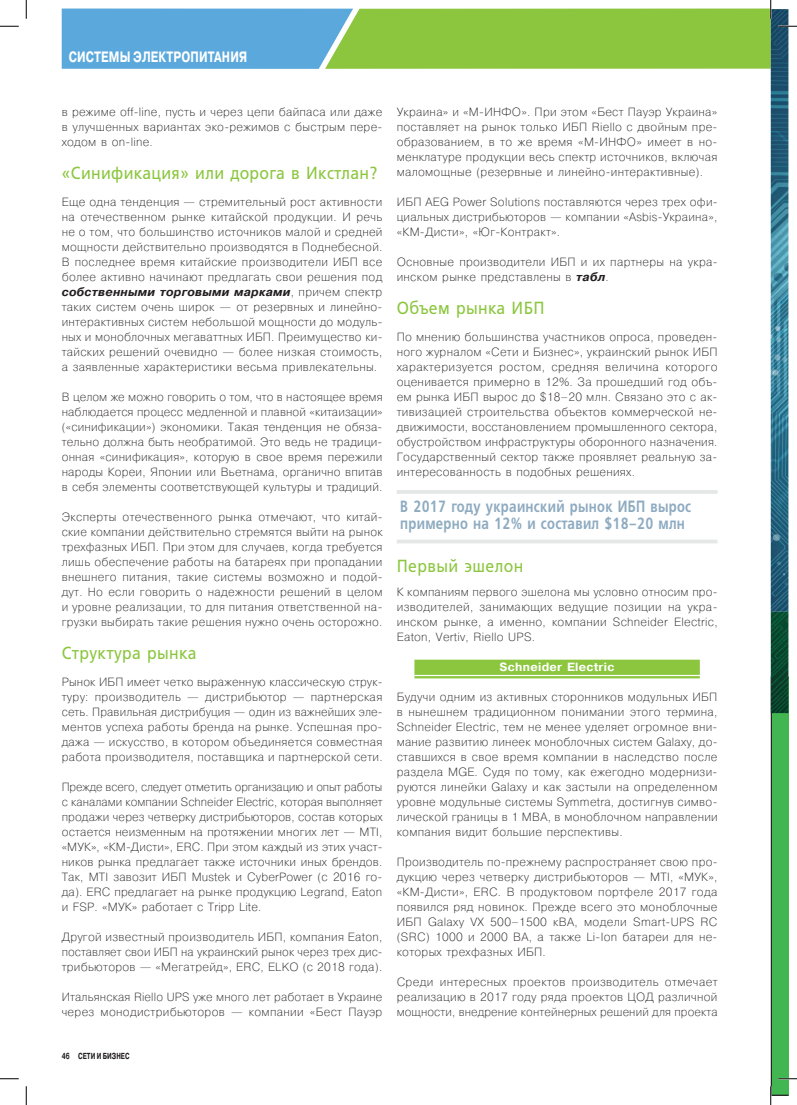
<style>
.page{position:relative;width:797px;height:1105px;background:#fff}
.page>*{position:absolute;margin:0;border:0;box-sizing:border-box;transform-origin:0 0}
.t1{font:17.5px "Free Set";letter-spacing:.025em;color:#8bc63e;scale:.9 1}
.t2{font:600 16.25px/17.5px "Free Set";letter-spacing:.025em;color:#8eabc1;scale:.8 1}
.t3{font:700 15px "Pragmatica";letter-spacing:.01em;color:#fff;scale:.75 1}
.t4{font:200 11.88px/15px "Pragmatica";letter-spacing:.025em;color:#231f20;text-align:justify}
.t5{font:700 11.88px "Pragmatica";letter-spacing:.025em;color:#fff}
.t6{font:700 8.75px "Pragmatica";color:#231f20;scale:.7 1}
.s1{font-weight:700;font-style:italic}
</style>
<div class="page">
<hr style="left:397px;top:490px;width:320px;height:4px;background:#e5e6e6">
<hr style="left:397px;top:540px;width:320px;height:3px;background:#e5e6e6">
<div style="left:414px;top:660px;width:285px;height:18px;background:#8bc63e"></div>
<hr style="left:397px;top:675px;width:320px;height:1px;background:#fff">
<img style="left:770px;top:9px;width:18px;height:603px">
<img style="left:770px;top:612px;width:18px;height:64px">
<svg style="left:0;top:25px;width:19px;height:2px"></svg>
<svg style="left:778px;top:25px;width:19px;height:2px"></svg>
<svg style="left:0;top:1078px;width:19px;height:1px"></svg>
<svg style="left:25px;top:0;width:2px;height:19px"></svg>
<svg style="left:25px;top:1086px;width:2px;height:19px"></svg>
<svg style="left:62px;top:0;width:709px;height:69px;background:#8ac38d"></svg>
<svg style="left:770px;top:676px;width:27px;height:429px"></svg>
<p class="t3" style="left:69px;top:47px;width:23px">Систе</p>
<p class="t3" style="left:109px;top:47px;width:186px">мы электропитания</p>
<p class="t4" style="left:62px;top:104px;width:322px">в режиме off-line, пусть и через цепи байпаса или даже в улучшенных вариантах эко-режимов с быстрым пере&shy;ходом в on-line.</p>
<h1 class="t1" style="left:62px;top:163px;width:352px">«Синификация» или дорога в Икстлан?</h1>
<p class="t4" style="left:62px;top:194px;width:322px">Еще одна тенденция — стремительный рост активности на отечественном рынке китайской продукции. И речь не о том, что большинство источников малой и средней мощности действительно производятся в Поднебесной.<br>В последнее время китайские производители ИБП все более активно начинают предлагать свои решения под <span class="s1">собственными торговыми марками</span>, причем спектр таких систем очень широк — от резервных и линейно&shy;интерактивных систем небольшой мощности до модуль&shy;ных и моноблочных мегаваттных ИБП. Преимущество ки&shy;тайских решений очевидно — более низкая стоимость, а заявленные характеристики весьма привлекательны.</p>
<p class="t4" style="left:62px;top:389px;width:322px">В целом же можно говорить о том, что в настоящее время наблюдается процесс медленной и плавной «китаизации» («синификации») экономики. Такая тенденция не обяза&shy;тельно должна быть необратимой. Это ведь не традици&shy;онная «синификация», которую в свое время пережили народы Кореи, Японии или Вьетнама, органично впитав в себя элементы соответствующей культуры и традиций.</p>
<p class="t4" style="left:62px;top:509px;width:322px">Эксперты отечественного рынка отмечают, что китай&shy;ские компании действительно стремятся выйти на рынок трехфазных ИБП. При этом для случаев, когда требуется лишь обеспечение работы на батареях при пропадании внешнего питания, такие системы возможно и подой&shy;дут. Но если говорить о надежности решений в целом и уровне реализации, то для питания ответственной на&shy;грузки выбирать такие решения нужно очень осторожно.</p>
<h1 class="t1" style="left:62px;top:643px;width:151px">Структура рынка</h1>
<p class="t4" style="left:62px;top:674px;width:322px">Рынок ИБП имеет четко выраженную классическую струк&shy;туру: производитель — дистрибьютор — партнерская сеть. Правильная дистрибуция — один из важнейших эле&shy;ментов успеха работы бренда на рынке. Успешная про&shy;дажа — искусство, в котором объединяется совместная работа производителя, поставщика и партнерской сети.</p>
<p class="t4" style="left:62px;top:779px;width:322px">Прежде всего, следует отметить организацию и опыт работы с каналами компании Schneider Electric, которая выполняет продажи через четверку дистрибьюторов, состав которых остается неизменным на протяжении многих лет — MTI, «МУК», «КМ‑Дисти», ERC. При этом каждый из этих участ&shy;ников рынка предлагает также источники иных брендов.<br>Так, MTI завозит ИБП Mustek и CyberPower (с 2016 го&shy;да). ERC предлагает на рынке продукцию Legrand, Eaton и FSP. «МУК» работает с Tripp Lite.</p>
<p class="t4" style="left:62px;top:929px;width:322px">Другой известный производитель ИБП, компания Eaton, поставляет свои ИБП на украинский рынок через трех дис&shy;трибьюторов — «Мегатрейд», ERC, ELKO (c 2018 года).</p>
<p class="t4" style="left:62px;top:989px;width:322px">Итальянская Riello UPS уже много лет работает в Украине через монодистрибьюторов — компании «Бест Пауэр</p>
<p class="t6" style="left:62px;top:1050px;width:98px">46 СЕТИ И БИЗНЕС</p>
<p class="t4" style="left:397px;top:104px;width:322px">Украина» и «М‑ИНФО». При этом «Бест Пауэр Украина» поставляет на рынок только ИБП Riello с двойным пре&shy;образованием, в то же время «М‑ИНФО» имеет в но&shy;менклатуре продукции весь спектр источников, включая маломощные (резервные и линейно-интерактивные).</p>
<p class="t4" style="left:397px;top:194px;width:322px">ИБП AEG Power Solutions поставляются через трех офи&shy;циальных дистрибьюторов — компании «Asbis-Украина», «КМ‑Дисти», «Юг-Контракт».</p>
<p class="t4" style="left:397px;top:254px;width:322px">Основные производители ИБП и их партнеры на укра&shy;инском рынке представлены в <span class="s1">табл</span>.</p>
<h1 class="t1" style="left:397px;top:298px;width:166px">Объем рынка ИБП</h1>
<p class="t4" style="left:397px;top:329px;width:322px">По мнению большинства участников опроса, проведен&shy;ного журналом «Сети и Бизнес», украинский рынок ИБП характеризуется ростом, средняя величина которого оценивается примерно в 12%. За прошедший год объ&shy;ем рынка ИБП вырос до $18–20 млн. Связано это с ак&shy;тивизацией строительства объектов коммерческой не&shy;движимости, восстановлением промышленного сектора, обустройством инфраструктуры оборонного назначения.<br>Государственный сектор также проявляет реальную за&shy;интересованность в подобных решениях.</p>
<h2 class="t2" style="left:400px;top:497px;width:365px">В 2017 году украинский рынок ИБП вырос примерно на 12% и составил $18–20 млн</h2>
<h1 class="t1" style="left:397px;top:556px;width:142px">Первый эшелон</h1>
<p class="t4" style="left:397px;top:584px;width:322px">К компаниям первого эшелона мы условно относим про&shy;изводителей, занимающих ведущие позиции на укра&shy;инском рынке, а именно, компании Schneider Electric, Eaton, Vertiv, Riello UPS.</p>
<p class="t5" style="left:499px;top:659px;width:116px">Schneider Electric</p>
<p class="t4" style="left:397px;top:689px;width:322px">Будучи одним из активных сторонников модульных ИБП в нынешнем традиционном понимании этого термина, Schneider Electric, тем не менее уделяет огромное вни&shy;мание развитию линеек моноблочных систем Galaxy, до&shy;ставшихся в свое время компании в наследство после раздела MGE. Судя по тому, как ежегодно модернизи&shy;руются линейки Galaxy и как застыли на определенном уровне модульные системы Symmetra, достигнув симво&shy;лической границы в 1 МВА, в моноблочном направлении компания видит большие перспективы.</p>
<p class="t4" style="left:397px;top:854px;width:322px">Производитель по-прежнему распространяет свою про&shy;дукцию через четверку дистрибьюторов — MTI, «МУК», «КМ‑Дисти», ERC. В продуктовом портфеле 2017 года появился ряд новинок. Прежде всего это моноблочные ИБП Galaxy VX 500–1500 кВА, модели Smart-UPS RC (SRC) 1000 и 2000 ВА, а также Li-Ion батареи для не&shy;которых трехфазных ИБП.</p>
<p class="t4" style="left:397px;top:974px;width:322px">Среди интересных проектов производитель отмечает реализацию в 2017 году ряда проектов ЦОД различной мощности, внедрение контейнерных решений для проекта</p>
</div>
